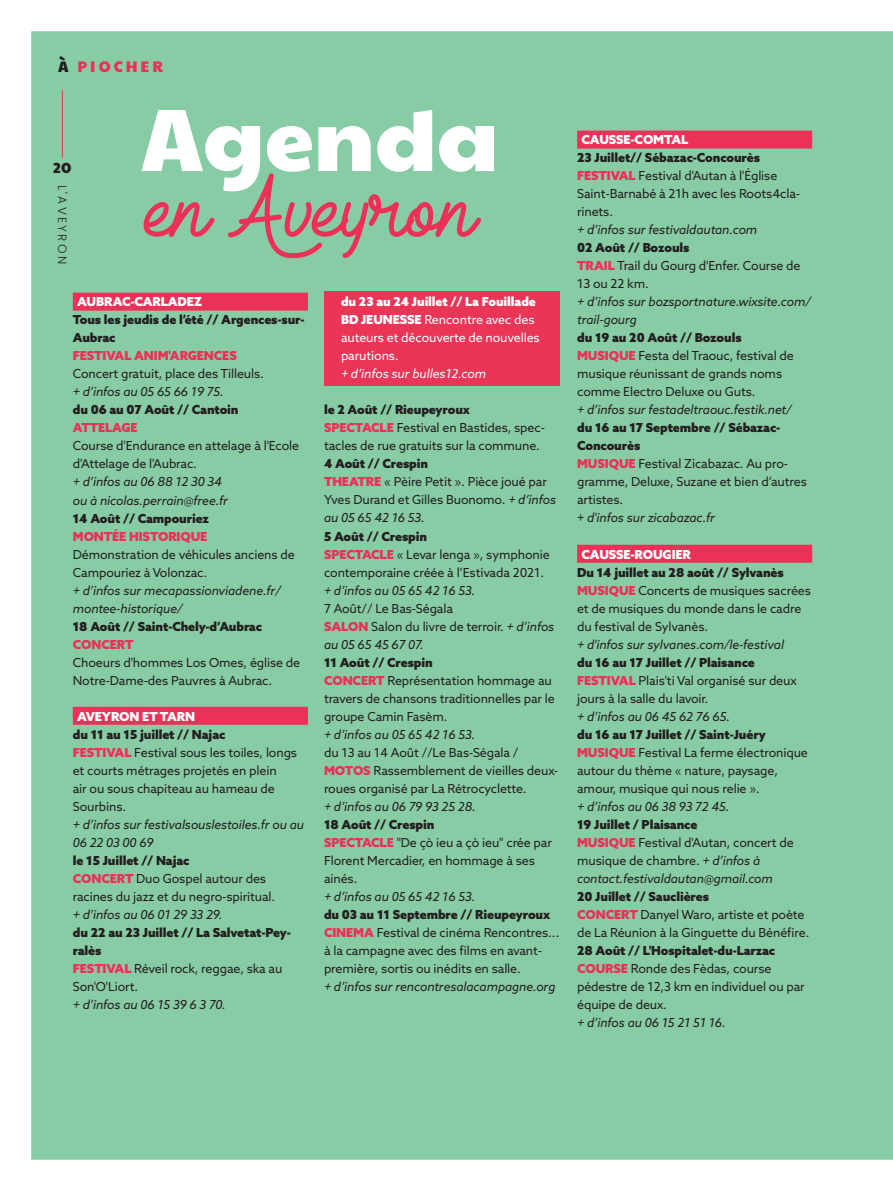
<style>
.page{position:relative;width:893px;height:1191px;background:#fff}
.page>*{position:absolute;margin:0;border:0;box-sizing:border-box;transform-origin:0 0}
.t1{font:88.65px "Paytone One";color:#fff}
.t2{font:84.15px "Lieto Me";letter-spacing:-.02em;color:#eb3157}
.t3{font:15px "Paytone One";letter-spacing:.2em;color:#eb3157}
.t4{font:15px "Paytone One";color:#231f20}
.t5{font:12.45px/18px "Azo Sans";letter-spacing:-.01em;color:#231f20}
.t6{font:italic 12.45px/18px "Azo Sans";letter-spacing:-.01em;color:#231f20}
.t7{font:900 12.45px/18px "Azo Sans";letter-spacing:-.01em;color:#231f20}
.t8{font:12.45px/18px "Azo Sans";letter-spacing:-.01em;color:#fff}
.t9{font:900 12.45px "Azo Sans";letter-spacing:-.01em;color:#fff}
.t10{font:900 12.45px "Azo Sans";letter-spacing:-.01em;color:#eb3157}
.t11{font:italic 12.45px "Azo Sans";letter-spacing:-.01em;color:#fff}
.t12{font:300 12px "Poppins";letter-spacing:.2em;color:#231f20}
.s1{color:#231f20}
.s2{font-weight:900}
.s3{font-weight:900;color:#eb3157}
.s4{color:#eb3157}
.s5{font-weight:400}
.s6{font-style:italic}
</style>
<div class="page">
<div style="left:31px;top:31px;width:862px;height:1129px;background:#88cca5"></div>
<div style="left:324px;top:291px;width:236px;height:95px;background:#ea3557"></div>
<hr style="left:62px;top:90px;width:1px;height:68px;background:#eb3157">
<div style="left:73px;top:293px;width:235px;height:18px;background:#eb3157"></div>
<div style="left:73px;top:707px;width:235px;height:18px;background:#eb3157"></div>
<div style="left:577px;top:131px;width:235px;height:18px;background:#eb3157"></div>
<div style="left:577px;top:545px;width:235px;height:18px;background:#eb3157"></div>
<p class="t3" style="left:58px;top:53px;width:106px"><span class="s1">À</span> PIOCHER</p>
<h1 class="t1" style="left:141px;top:58px;width:359px">Agenda</h1>
<p class="t4" style="left:53px;top:154px;width:20px">20</p>
<h2 class="t2" style="left:145px;top:158px;width:333px">en Aveyron</h2>
<p class="t9" style="left:77px;top:293px;width:127px">AUBRAC-CARLADEZ</p>
<p class="t7" style="left:73px;top:311px;width:233px">Tous les jeudis de l’été // Argences-sur-<br>Aubrac</p>
<p class="t10" style="left:73px;top:347px;width:165px">FESTIVAL ANIM'ARGENCES</p>
<p class="t5" style="left:73px;top:365px;width:193px">Concert gratuit, place des Tilleuls.</p>
<p class="t6" style="left:73px;top:383px;width:152px">+ d’infos au 05 65 66 19 75.</p>
<p class="t7" style="left:73px;top:401px;width:167px">du 06 au 07 Août // Cantoin</p>
<p class="t10" style="left:73px;top:420px;width:66px">ATTELAGE</p>
<p class="t5" style="left:73px;top:437px;width:228px">Course d'Endurance en attelage à l'Ecole d'Attelage de l'Aubrac.</p>
<p class="t6" style="left:73px;top:473px;width:157px">+ d’infos au 06 88 12 30 34 ou à nicolas.perrain@free.fr</p>
<p class="t7" style="left:73px;top:509px;width:138px">14 Août // Campouriez</p>
<p class="t10" style="left:73px;top:528px;width:136px">MONTÉE HISTORIQUE</p>
<p class="t5" style="left:73px;top:545px;width:224px">Démonstration de véhicules anciens de<br>Campouriez à Volonzac.</p>
<p class="t6" style="left:73px;top:581px;width:210px">+ d’infos sur mecapassionviadene.fr/ montee-historique/</p>
<p class="t7" style="left:73px;top:617px;width:191px">18 Août // Saint-Chely-d’Aubrac</p>
<p class="t10" style="left:73px;top:636px;width:62px">CONCERT</p>
<p class="t5" style="left:73px;top:653px;width:229px">Choeurs d'hommes Los Omes, église de<br>Notre-Dame-des Pauvres à Aubrac.</p>
<p class="t9" style="left:77px;top:708px;width:120px">AVEYRON ET TARN</p>
<p class="t5" style="left:73px;top:725px;width:226px"><span class="s2">du 11 au 15 juillet // Najac<br></span><span class="s3">FESTIVAL</span> Festival sous les toiles, longs et courts métrages projetés en plein<br>air ou sous chapiteau au hameau de<br>Sourbins.</p>
<p class="t6" style="left:73px;top:815px;width:233px">+ d’infos sur festivalsouslestoiles.fr ou au<br>06 22 03 00 69</p>
<p class="t5" style="left:73px;top:851px;width:204px"><span class="s2">le 15 Juillet // Najac<br></span><span class="s3">CONCERT</span> Duo Gospel autour des racines du jazz et du negro-spiritual.</p>
<p class="t6" style="left:73px;top:905px;width:151px">+ d’infos au 06 01 29 33 29.</p>
<p class="t7" style="left:73px;top:923px;width:220px">du 22 au 23 Juillet // La Salvetat-Pey&shy;ralès<br><span class="s4">FESTIVAL</span> <span class="s5">Réveil rock, reggae, ska au<br>Son'O'Liort.</span></p>
<p class="t6" style="left:73px;top:995px;width:154px">+ d’infos au 06 15 39 6 3 70.</p>
<p class="t12" style="left:69px;top:185px;width:81px;rotate:90deg">L'AVEYRON</p>
<p class="t8" style="left:341px;top:293px;width:200px"><span class="s2">du 23 au 24 Juillet // La Fouillade<br>BD JEUNESSE</span> Rencontre avec des auteurs et découverte de nouvelles parutions.</p>
<p class="t11" style="left:341px;top:366px;width:147px">+ d’infos sur bulles12.com</p>
<p class="t5" style="left:324px;top:401px;width:223px"><span class="s2">le 2 Août // Rieupeyroux<br></span><span class="s3">SPECTACLE</span> Festival en Bastides, spec&shy;tacles de rue gratuits sur la commune.</p>
<p class="t5" style="left:324px;top:455px;width:234px"><span class="s2">4 Août // Crespin<br></span><span class="s3">THEATRE</span> « Pèire Petit ». Pièce joué par<br>Yves Durand et Gilles Buonomo. <span class="s6">+ d’infos au 05 65 42 16 53.</span></p>
<p class="t5" style="left:324px;top:527px;width:227px"><span class="s2">5 Août // Crespin<br></span><span class="s3">SPECTACLE</span> « Levar lenga », symphonie contemporaine créée à l’Estivada 2021.</p>
<p class="t6" style="left:324px;top:581px;width:153px">+ d’infos au 05 65 42 16 53.</p>
<p class="t5" style="left:324px;top:599px;width:232px">7 Août// Le Bas-Ségala<br><span class="s3">SALON</span> Salon du livre de terroir. <span class="s6">+ d’infos au 05 65 45 67 07.</span></p>
<p class="t5" style="left:324px;top:653px;width:232px"><span class="s2">11 Août // Crespin<br></span><span class="s3">CONCERT</span> Représentation hommage au travers de chansons traditionnelles par le groupe Camin Fasèm.</p>
<p class="t6" style="left:324px;top:725px;width:153px">+ d’infos au 05 65 42 16 53.</p>
<p class="t5" style="left:324px;top:743px;width:236px">du 13 au 14 Août //Le Bas-Ségala /<br><span class="s3">MOTOS</span> Rassemblement de vieilles deux&shy;roues organisé par La Rétrocyclette.</p>
<p class="t6" style="left:324px;top:797px;width:153px">+ d’infos au 06 79 93 25 28.</p>
<p class="t5" style="left:324px;top:815px;width:229px"><span class="s2">18 Août // Crespin<br></span><span class="s3">SPECTACLE</span> "De çò ieu a çò ieu" crée par<br>Florent Mercadier, en hommage à ses ainés.</p>
<p class="t6" style="left:324px;top:887px;width:153px">+ d’infos au 05 65 42 16 53.</p>
<p class="t5" style="left:324px;top:905px;width:237px"><span class="s2">du 03 au 11 Septembre // Rieupeyroux </span><span class="s3">CINEMA</span> Festival de cinéma Rencontres... à la campagne avec des films en avant&shy;première, sortis ou inédits en salle.</p>
<p class="t6" style="left:324px;top:977px;width:233px">+ d’infos sur rencontresalacampagne.org</p>
<p class="t9" style="left:581px;top:131px;width:108px">CAUSSE-COMTAL</p>
<p class="t5" style="left:577px;top:149px;width:225px"><span class="s2">23 Juillet// Sébazac-Concourès<br></span><span class="s3">FESTIVAL</span> Festival d'Autan à l'Église<br>Saint-Barnabé à 21h avec les Roots4cla&shy;rinets.</p>
<p class="t6" style="left:577px;top:221px;width:182px">+ d’infos sur festivaldautan.com</p>
<p class="t5" style="left:577px;top:239px;width:225px"><span class="s2">02 Août // Bozouls<br></span><span class="s3">TRAIL</span> Trail du Gourg d'Enfer. Course de<br>13 ou 22 km.</p>
<p class="t6" style="left:577px;top:293px;width:235px">+ d’infos sur bozsportnature.wixsite.com/ trail-gourg</p>
<p class="t5" style="left:577px;top:329px;width:218px"><span class="s2">du 19 au 20 Août // Bozouls<br></span><span class="s3">MUSIQUE</span> Festa del Traouc, festival de musique réunissant de grands noms comme Electro Deluxe ou Guts.</p>
<p class="t6" style="left:577px;top:401px;width:216px">+ d’infos sur festadeltraouc.festik.net/</p>
<p class="t5" style="left:577px;top:419px;width:231px"><span class="s2">du 16 au 17 Septembre // Sébazac-<br>Concourès<br></span><span class="s3">MUSIQUE</span> Festival Zicabazac. Au pro&shy;gramme, Deluxe, Suzane et bien d’autres artistes.<br>+ <span class="s6">d'infos sur zicabazac.fr</span></p>
<p class="t9" style="left:581px;top:545px;width:111px">CAUSSE-ROUGIER</p>
<p class="t5" style="left:577px;top:563px;width:235px"><span class="s2">Du 14 juillet au 28 août // Sylvanès </span><span class="s3">MUSIQUE</span> Concerts de musiques sacrées et de musiques du monde dans le cadre du festival de Sylvanès.</p>
<p class="t6" style="left:577px;top:635px;width:208px">+ d'infos sur sylvanes.com/le-festival</p>
<p class="t5" style="left:577px;top:653px;width:221px"><span class="s2">du 16 au 17 Juillet // Plaisance<br></span><span class="s3">FESTIVAL</span> Plais'ti Val organisé sur deux jours à la salle du lavoir.</p>
<p class="t6" style="left:577px;top:707px;width:154px">+ d’infos au 06 45 62 76 65.</p>
<p class="t5" style="left:577px;top:725px;width:232px"><span class="s2">du 16 au 17 Juillet // Saint-Juéry </span><span class="s3">MUSIQUE</span> Festival La ferme électronique autour du thème « nature, paysage, amour, musique qui nous relie ».</p>
<p class="t6" style="left:577px;top:797px;width:154px">+ d’infos au 06 38 93 72 45.</p>
<p class="t5" style="left:577px;top:815px;width:218px"><span class="s2">19 Juillet / Plaisance<br></span><span class="s3">MUSIQUE</span> Festival d'Autan, concert de musique de chambre. <span class="s6">+ d’infos à contact.festivaldautan@gmail.com</span></p>
<p class="t5" style="left:577px;top:887px;width:234px"><span class="s2">20 Juillet // Sauclières<br></span><span class="s3">CONCERT</span> Danyel Waro, artiste et poète de La Réunion à la Ginguette du Bénéfire.</p>
<p class="t5" style="left:577px;top:941px;width:229px"><span class="s2">28 Août // L'Hospitalet-du-Larzac<br></span><span class="s3">COURSE</span> Ronde des Fèdas, course pédestre de 12,3 km en individuel ou par équipe de deux.</p>
<p class="t6" style="left:577px;top:1013px;width:150px">+ d’infos au 06 15 21 51 16.</p>
</div>
